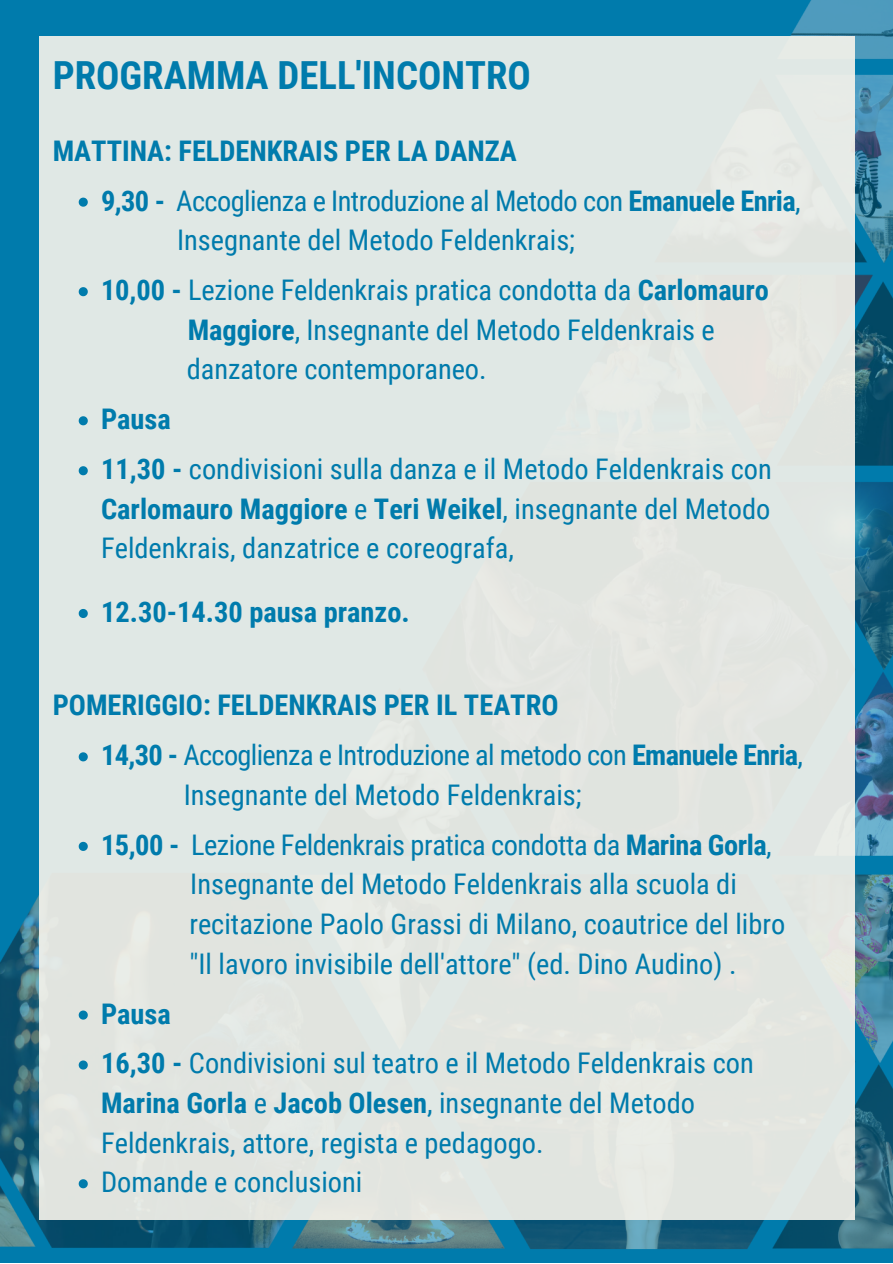
<style>
.page{position:relative;width:893px;height:1264px;background:#fff}
.page>*{position:absolute;margin:0;border:0;box-sizing:border-box;transform-origin:0 0}
.t1{font:700 38.7px "Roboto Condensed";color:#007bac}
.t2{font:28.35px/39.6px "Roboto Condensed";color:#007bac}
.t3{font:700 28.35px "Roboto Condensed";color:#007bac}
.t4{font:28.35px "Roboto Condensed";letter-spacing:-.025em;color:#007bac}
.t5{font:28.35px "Roboto Condensed";letter-spacing:-.02em;color:#007bac}
.s1{font-weight:700}
</style>
<div class="page">
<img style="left:0;top:0;width:892px;height:1262px">
<div style="left:39px;top:37px;width:815px;height:1182px;background:#e0e8e5"></div>
<svg style="left:79px;top:198px;width:9px;height:9px"></svg>
<svg style="left:79px;top:287px;width:9px;height:9px"></svg>
<svg style="left:79px;top:416px;width:9px;height:9px"></svg>
<svg style="left:79px;top:466px;width:9px;height:9px"></svg>
<svg style="left:79px;top:609px;width:9px;height:9px"></svg>
<svg style="left:79px;top:752px;width:9px;height:9px"></svg>
<svg style="left:79px;top:841px;width:9px;height:10px"></svg>
<svg style="left:79px;top:1010px;width:9px;height:9px"></svg>
<svg style="left:79px;top:1060px;width:9px;height:9px"></svg>
<svg style="left:79px;top:1179px;width:9px;height:9px"></svg>
<h1 class="t1" style="left:53px;top:53px;width:479px">PROGRAMMA DELL'INCONTRO</h1>
<p class="t3" style="left:53px;top:134px;width:465px">MATTINA: FELDENKRAIS PER LA DANZA</p>
<p class="t5" style="left:101px;top:184px;width:701px"><span class="s1">9,30 -</span> Accoglienza e Introduzione al Metodo con <span class="s1">Emanuele Enria</span>,</p>
<p class="t2" style="left:177px;top:221px;width:399px">Insegnante del Metodo Feldenkrais;</p>
<p class="t2" style="left:101px;top:270px;width:669px"><span class="s1">10,00 -</span> Lezione Feldenkrais pratica condotta da <span class="s1">Carlomauro</span></p>
<p class="t2" style="left:187px;top:310px;width:529px"><span class="s1">Maggiore</span>, Insegnante del Metodo Feldenkrais e danzatore contemporaneo.</p>
<p class="t2" style="left:101px;top:394px;width:672px;line-height:49.9px"><span class="s1">Pausa<br>11,30 -</span> condivisioni sulla danza e il Metodo Feldenkrais con</p>
<p class="t2" style="left:101px;top:489px;width:671px"><span class="s1">Carlomauro Maggiore</span> e <span class="s1">Teri Weikel</span>, insegnante del Metodo<br>Feldenkrais, danzatrice e coreografa,</p>
<p class="t3" style="left:101px;top:595px;width:310px">12.30-14.30 pausa pranzo.</p>
<p class="t3" style="left:53px;top:689px;width:507px">POMERIGGIO: FELDENKRAIS PER IL TEATRO</p>
<p class="t4" style="left:101px;top:739px;width:703px"><span class="s1">14,30 -</span> Accoglienza e Introduzione al metodo con <span class="s1">Emanuele Enria</span>,</p>
<p class="t2" style="left:184px;top:775px;width:399px">Insegnante del Metodo Feldenkrais;</p>
<p class="t2" style="left:101px;top:825px;width:672px"><span class="s1">15,00 -</span> Lezione Feldenkrais pratica condotta da <span class="s1">Marina Gorla</span>,</p>
<p class="t2" style="left:189px;top:864px;width:597px">Insegnante del Metodo Feldenkrais alla scuola di recitazione Paolo Grassi di Milano, coautrice del libro "Il lavoro invisibile dell'attore" (ed. Dino Audino) .</p>
<p class="t2" style="left:101px;top:988px;width:654px;line-height:49.9px"><span class="s1">Pausa<br>16,30 -</span> Condivisioni sul teatro e il Metodo Feldenkrais con</p>
<p class="t2" style="left:101px;top:1083px;width:595px"><span class="s1">Marina Gorla</span> e <span class="s1">Jacob Olesen</span>, insegnante del Metodo<br>Feldenkrais, attore, regista e pedagogo.<br>Domande e conclusioni</p>
</div>
